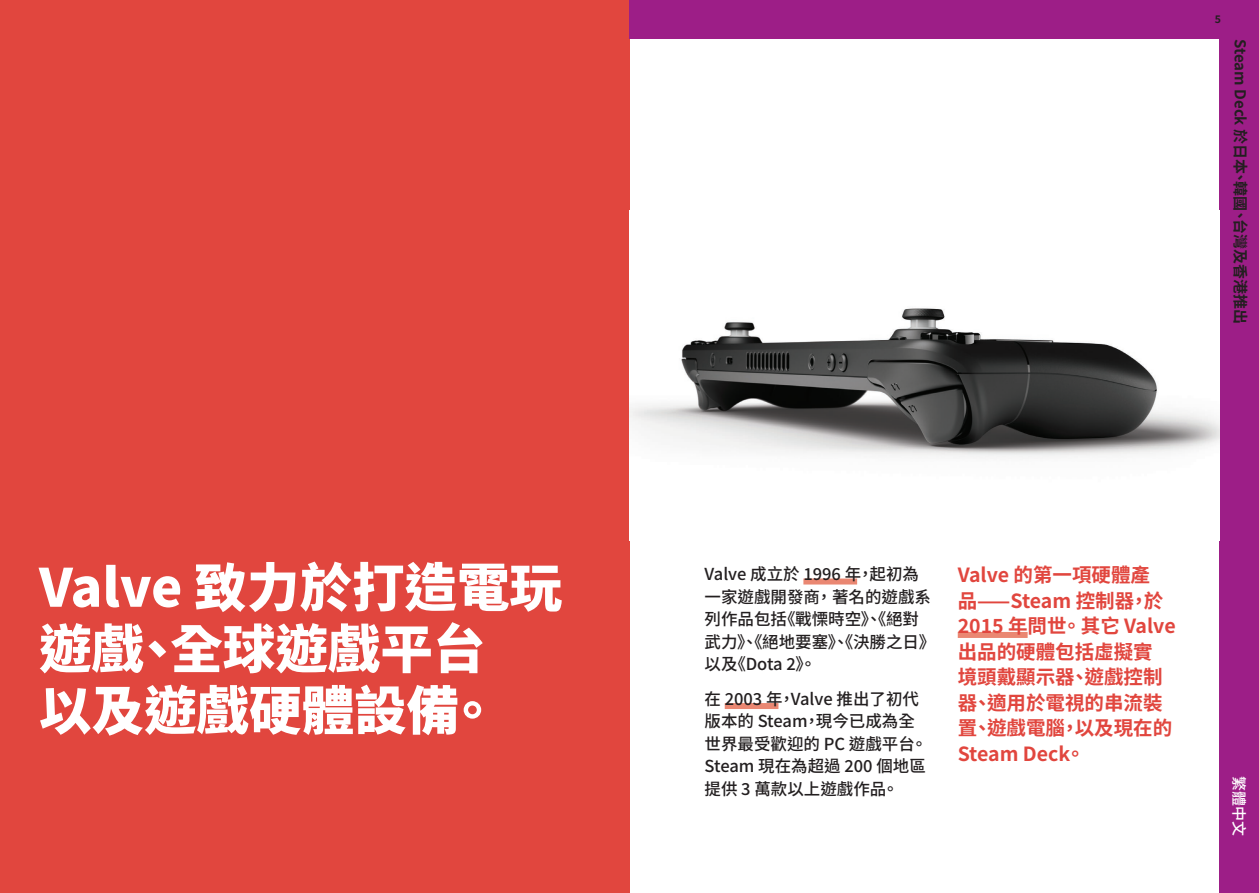
<style>
.page{position:relative;width:1259px;height:893px;background:#fff}
.page>*{position:absolute;margin:0;border:0;box-sizing:border-box;transform-origin:0 0}
.bigWords_white{font:900 52.5px/61.5px "Noto Sans TC";color:#fff}
.callout_Valve{font:700 19.5px/25.5px "Noto Sans TC";color:#e1463e}
.body{font:500 16.5px/22.5px "Noto Sans TC";color:#231f20}
.t1{font:700 15px "Noto Sans TC";color:#231f20}
.t2{font:500 15px "Noto Sans TC";color:#fff}
.t3{font:700 10.5px "Noto Sans TC";color:#231f20}
</style>
<div class="page">
<div style="left:0;top:0;width:629px;height:893px;background:#e1463e"></div>
<div style="left:1219px;top:0;width:40px;height:893px;background:#9d1e87"></div>
<div style="left:629px;top:0;width:630px;height:39px;background:#9d1e87"></div>
<div style="left:803px;top:578px;width:54px;height:6px;background:#ea8772"></div>
<div style="left:725px;top:703px;width:53px;height:6px;background:#ea8772"></div>
<img style="left:629px;top:308px;width:590px;height:149px">
<div style="left:957px;top:632px;width:70px;height:6px;background:#ea8772"></div>
<p class="t3" style="left:1214px;top:13px;width:8px">5</p>
<p class="t1" style="left:1248px;top:39px;width:286px;rotate:90deg">Steam Deck 於日本、韓國、台灣及香港推出</p>
<p class="bigWords_white" style="left:39px;top:558px;width:524px">Valve 致力於打造電玩遊戲、全球遊戲平台<br>以及遊戲硬體設備。</p>
<p class="body" style="left:704px;top:563px;width:232px">Valve 成立於 1996 年，起初為一家遊戲開發商， 著名的遊戲系列作品包括《戰慄時空》、《絕對武力》、《絕地要塞》、《決勝之日》以及《Dota 2》。</p>
<p class="body" style="left:704px;top:688px;width:224px">在 2003 年，Valve 推出了初代版本的 Steam，現今已成為全世界最受歡迎的 PC 遊戲平台。<br>Steam 現在為超過 200 個地區提供 3 萬款以上遊戲作品。</p>
<p class="callout_Valve" style="left:957px;top:563px;width:219px">Valve 的第一項硬體產品——Steam 控制器，於<br>2015 年問世。 其它 Valve出品的硬體包括虛擬實境頭戴顯示器、遊戲控制器、適用於電視的串流裝置、遊戲電腦，以及現在的<br>Steam Deck。</p>
<p class="t2" style="left:1247px;top:776px;width:61px;rotate:90deg">繁體中文</p>
</div>
